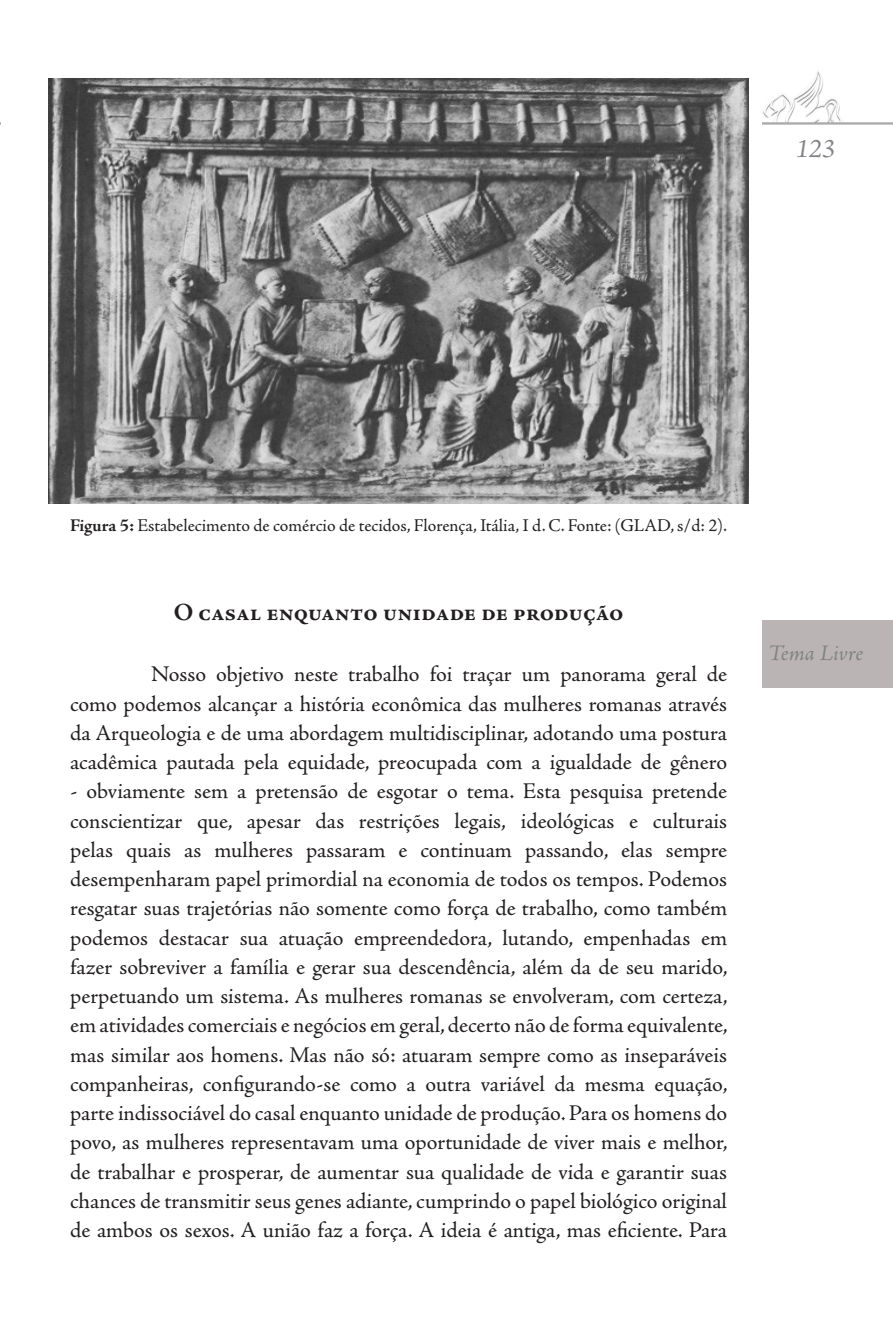
<style>
.page{position:relative;width:893px;height:1340px;background:#fff}
.page>*{position:absolute;margin:0;border:0;box-sizing:border-box;transform-origin:0 0}
.t1{font:italic 27px "Adobe Jenson Pro";color:#808285}
.t2{font:700 24.75px "Adobe Jenson Pro";color:#231f20}
.t3{font:22.5px/29.2px "Adobe Jenson Pro";color:#231f20;text-align:justify}
.t4{font:italic 22.5px "Adobe Jenson Pro";letter-spacing:-.005em;color:#808285}
.t5{font:18px "Adobe Jenson Pro";color:#231f20}
.s1{font-weight:700}
</style>
<div class="page">
<div style="left:762px;top:620px;width:131px;height:68px;background:#bab5b4"></div>
<img style="left:762px;top:71px;width:131px;height:53px">
<img style="left:49px;top:78px;width:699px;height:425px">
<p class="t1" style="left:796px;top:133px;width:41px">123</p>
<p class="t5" style="left:70px;top:515px;width:658px"><span class="s1">Figura 5:</span> Estabelecimento de comércio de tecidos, Florença, Itália, I d. C. Fonte: (GLAD, s/d: 2).</p>
<p class="t2" style="left:174px;top:598px;width:451px">O casal enquanto unidade de produção</p>
<p class="t3" style="left:70px;top:660px;width:658px;text-indent:81px">Nosso objetivo neste trabalho foi traçar um panorama geral de como podemos alcançar a história econômica das mulheres romanas através da Arqueologia e de uma abordagem multidisciplinar, adotando uma postura acadêmica pautada pela equidade, preocupada com a igualdade de gênero</p>
<p class="t3" style="left:70px;top:777px;width:659px">- obviamente sem a pretensão de esgotar o tema. Esta pesquisa pretende conscientizar que, apesar das restrições legais, ideológicas e culturais pelas quais as mulheres passaram e continuam passando, elas sempre desempenharam papel primordial na economia de todos os tempos. Podemos resgatar suas trajetórias não somente como força de trabalho, como também podemos destacar sua atuação empreendedora, lutando, empenhadas em fazer sobreviver a família e gerar sua descendência, além da de seu marido, perpetuando um sistema. As mulheres romanas se envolveram, com certeza, em atividades comerciais e negócios em geral, decerto não de forma equivalente, mas similar aos homens. Mas não só: atuaram sempre como as inseparáveis companheiras, configurando-se como a outra variável da mesma equação, parte indissociável do casal enquanto unidade de produção. Para os homens do povo, as mulheres representavam uma oportunidade de viver mais e melhor, de trabalhar e prosperar, de aumentar sua qualidade de vida e garantir suas chances de transmitir seus genes adiante, cumprindo o papel biológico original de ambos os sexos. A união faz a força. A ideia é antiga, mas eficiente. Para</p>
<p class="t4" style="left:768px;top:640px;width:97px">Tema Livre</p>
</div>
